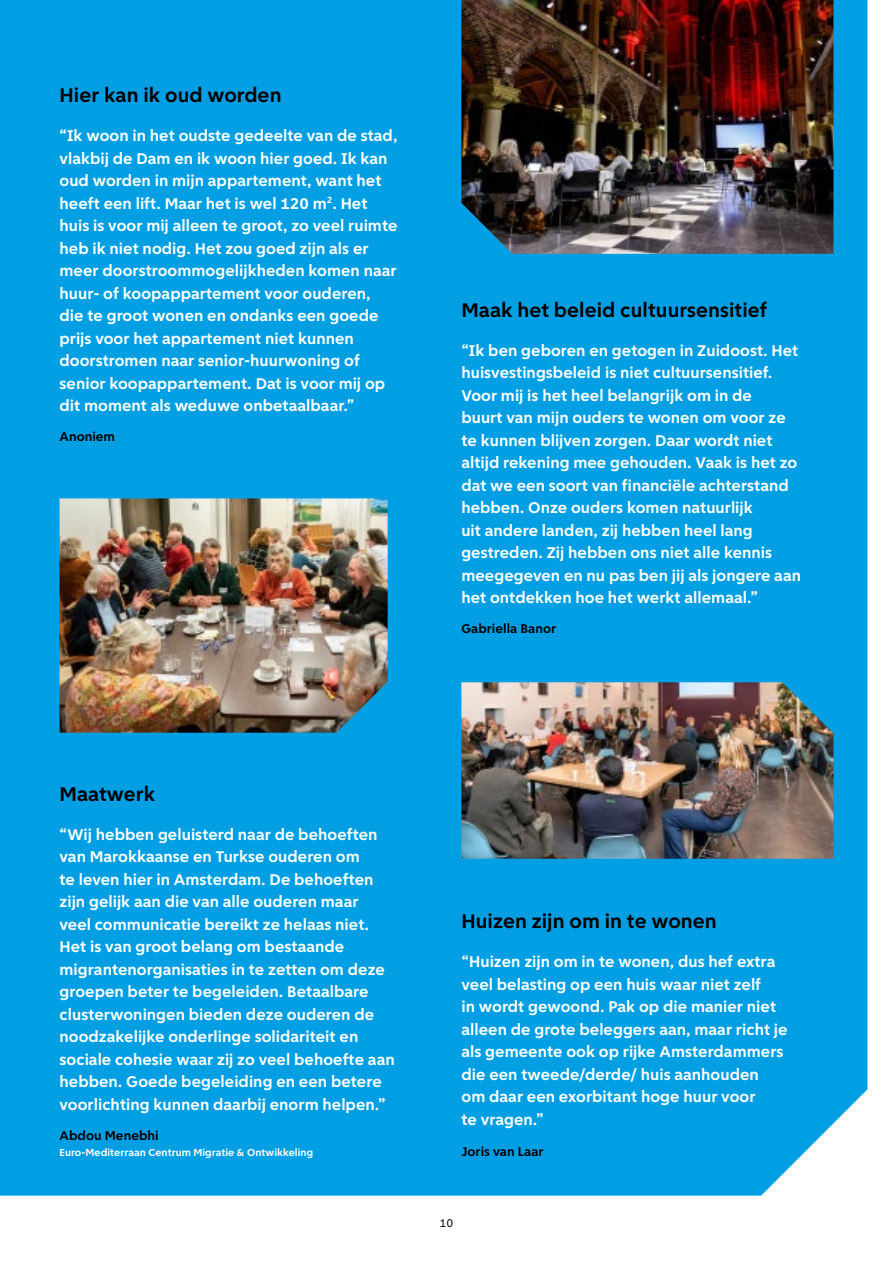
<style>
.page{position:relative;width:893px;height:1263px;background:#fff}
.page>*{position:absolute;margin:0;border:0;box-sizing:border-box;transform-origin:0 0}
.inleiding{font:700 21px "Amsterdam Sans";letter-spacing:.005em;color:#000}
.quotte-2{font:700 16.5px/22.5px "Amsterdam Sans";color:#fff}
.quotte-2-2{font:700 13.5px "Amsterdam Sans";color:#000}
.t1{font:12px "Amsterdam Sans";color:#000}
.quotte-2-3{font:700 10.8px "Amsterdam Sans";color:#fff}
</style>
<div class="page">
<div style="left:0;top:0;width:867px;height:1196px;background:#009fe3"></div>
<img style="left:60px;top:498px;width:328px;height:235px">
<img style="left:461px;top:682px;width:372px;height:177px">
<img style="left:461px;top:0;width:372px;height:254px">
<p class="inleiding" style="left:60px;top:83px;width:223px">Hier kan ik oud worden</p>
<p class="quotte-2" style="left:60px;top:125px;width:340px">“Ik woon in het oudste gedeelte van de stad, vlakbij de Dam en ik woon hier goed. Ik kan oud worden in mijn appartement, want het heeft een lift. Maar het is wel 120 m<sup>2</sup>. Het huis is voor mij alleen te groot, zo veel ruimte heb ik niet nodig. Het zou goed zijn als er meer doorstroommogelijkheden komen naar huur- of koopappartement voor ouderen, die te groot wonen en ondanks een goede prijs voor het appartement niet kunnen doorstromen naar senior-huurwoning of senior koopappartement. Dat is voor mij op dit moment als weduwe onbetaalbaar.”</p>
<p class="quotte-2-2" style="left:60px;top:429px;width:57px">Anoniem</p>
<p class="inleiding" style="left:461px;top:297px;width:308px">Maak het beleid cultuursensitief</p>
<p class="quotte-2" style="left:461px;top:339px;width:341px">“Ik ben geboren en getogen in Zuidoost. Het huisvestingsbeleid is niet cultuursensitief.<br>Voor mij is het heel belangrijk om in de<br>buurt van mijn ouders te wonen om voor ze te kunnen blijven zorgen. Daar wordt niet altijd rekening mee gehouden. Vaak is het zo dat we een soort van financiële achterstand hebben. Onze ouders komen natuurlijk<br>uit andere landen, zij hebben heel lang gestreden. Zij hebben ons niet alle kennis meegegeven en nu pas ben jij als jongere aan het ontdekken hoe het werkt allemaal.”</p>
<p class="quotte-2-2" style="left:461px;top:621px;width:96px">Gabriella Banor</p>
<p class="inleiding" style="left:60px;top:781px;width:97px">Maatwerk</p>
<p class="quotte-2" style="left:60px;top:823px;width:337px">“Wij hebben geluisterd naar de behoeften van Marokkaanse en Turkse ouderen om<br>te leven hier in Amsterdam. De behoeften zijn gelijk aan die van alle ouderen maar<br>veel communicatie bereikt ze helaas niet.<br>Het is van groot belang om bestaande migrantenorganisaties in te zetten om deze groepen beter te begeleiden. Betaalbare clusterwoningen bieden deze ouderen de noodzakelijke onderlinge solidariteit en sociale cohesie waar zij zo veel behoefte aan hebben. Goede begeleiding en een betere voorlichting kunnen daarbij enorm helpen.”</p>
<p class="quotte-2-2" style="left:60px;top:1127px;width:101px">Abdou Menebhi</p>
<p class="quotte-2-3" style="left:60px;top:1146px;width:255px">Euro-Mediterraan Centrum Migratie &amp; Ontwikkeling</p>
<p class="inleiding" style="left:461px;top:909px;width:257px">Huizen zijn om in te wonen</p>
<p class="quotte-2" style="left:461px;top:950px;width:328px">“Huizen zijn om in te wonen, dus hef extra veel belasting op een huis waar niet zelf<br>in wordt gewoond. Pak op die manier niet alleen de grote beleggers aan, maar richt je als gemeente ook op rijke Amsterdammers die een tweede/derde/ huis aanhouden<br>om daar een exorbitant hoge huur voor<br>te vragen.”</p>
<p class="quotte-2-2" style="left:461px;top:1144px;width:84px">Joris van Laar</p>
<p class="t1" style="left:440px;top:1216px;width:15px">10</p>
</div>
